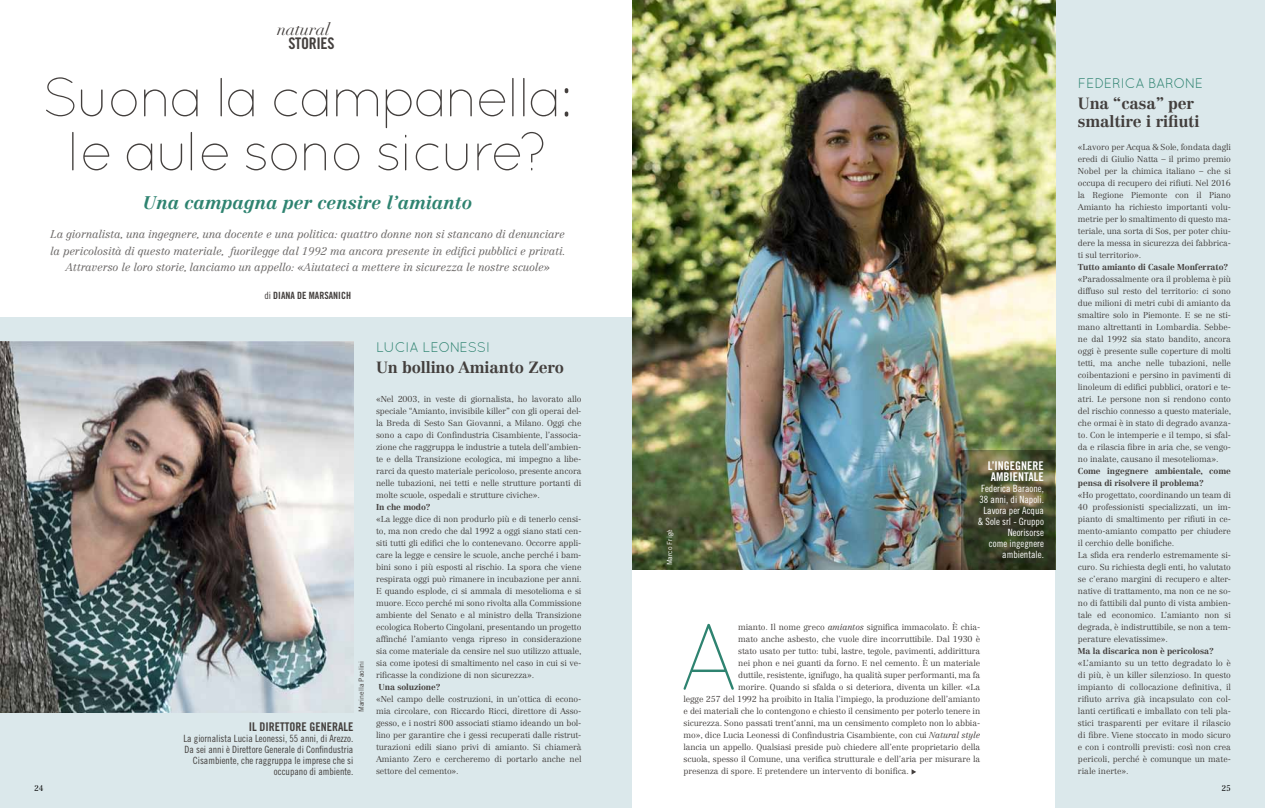
<style>
.page{position:relative;width:1265px;height:808px;background:#fff}
.page>*{position:absolute;margin:0;border:0;box-sizing:border-box;transform-origin:0 0}
.t1{font:300 94.4px "Quicksand";color:#2e8370}
.t2{font:300 55px/54px "Quicksand";letter-spacing:-.05em;color:#433f3d;text-align:center}
.t3{font:italic 700 18px "Centennial LT Std";color:#2e8370}
.t4{font:italic 17px "Didot LT Std";color:#433f3d}
.t5{font:700 16px/18px "Centennial LT Std";letter-spacing:-.01em;color:#433f3d}
.t6{font:16px "Trade Gothic LT Std Bd Cn 20";letter-spacing:-.02em;color:#433f3d}
.t7{font:14px "Quicksand";letter-spacing:-.01em;color:#2e8370}
.t8{font:12px/11px "Trade Gothic LT Std Bd Cn 20";color:#fff}
.t9{font:12px "Trade Gothic LT Std Bd Cn 20";color:#433f3d}
.t10{font:italic 300 11px/17px "Centennial LT Std";letter-spacing:-.015em;color:#6b6867;text-align:center}
.t11{font:10px/11px "Trade Gothic LT Std Cn 18";color:#433f3d;text-align:right}
.t12{font:10px/11px "Trade Gothic LT Std Cn 18";color:#fff;text-align:right}
.t13{font:10px "Trade Gothic LT Std Bd Cn 20";color:#433f3d}
.t14{font:300 8.5px/12px "Centennial LT Std";letter-spacing:-.01em;color:#433f3d;text-align:justify}
.t15{font:700 8.5px/12px "Centennial LT Std";letter-spacing:-.01em;color:#433f3d}
.t16{font:300 8px "Centennial LT Std";color:#000}
.t17{font:7px "Trade Gothic LT Std";color:#433f3d}
.t18{font:7px "Trade Gothic LT Std";color:#fff}
.s1{font-family:"Trade Gothic LT Std Cn 18"}
.s2{font-style:italic}
</style>
<div class="page">
<div style="left:0;top:318px;width:633px;height:490px;background:#dbe8eb"></div>
<div style="left:1055px;top:0;width:209px;height:808px;background:#dbe8eb"></div>
<img style="left:0;top:342px;width:353px;height:370px">
<div style="left:632px;top:562px;width:423px;height:246px;background:#fff"></div>
<svg style="left:911px;top:769px;width:5px;height:6px"></svg>
<img style="left:632px;top:0;width:423px;height:570px">
<svg style="left:961px;top:450px;width:94px;height:119px;background:#484c31"></svg>
<h3 class="t4" style="left:277px;top:19px;width:54px">natural</h3>
<h3 class="t6" style="left:288px;top:34px;width:48px">STORIES</h3>
<h2 class="t2" style="left:42px;top:70px;width:532px">Suona la campanella: le aule sono sicure?</h2>
<h3 class="t3" style="left:143px;top:191px;width:330px">Una campagna per censire l’amianto</h3>
<p class="t10" style="left:50px;top:225px;width:517px">La giornalista, una ingegnere, una docente e una politica: quattro donne non si stancano di denunciare la pericolosità di questo materiale, fuorilegge dal 1992 ma ancora presente in edifici pubblici e privati.<br>Attraverso le loro storie, lanciamo un appello: «Aiutateci a mettere in sicurezza le nostre scuole»</p>
<p class="t13" style="left:264px;top:289px;width:88px"><span class="s1">di</span> DIANA DE MARSANICH</p>
<p class="t17" style="left:357px;top:712px;width:53px;rotate:-90deg">Marinella Paolini</p>
<h3 class="t9" style="left:249px;top:719px;width:23px">IL DIRETTORE</h3>
<h3 class="t9" style="left:309px;top:719px;width:44px">GENERALE</h3>
<p class="t11" style="left:183px;top:732px;width:171px">La giornalista Lucia Leonessi, 55 anni, di Arezzo.<br>Da sei anni è Direttore Generale di Confindustria Cisambiente, che raggruppa le imprese che si occupano di ambiente.</p>
<h3 class="t7" style="left:376px;top:339px;width:112px">LUCIA LEONESSI</h3>
<h3 class="t5" style="left:376px;top:358px;width:189px">Un bollino Amianto Zero</h3>
<p class="t14" style="left:376px;top:393px;width:207px">«Nel 2003, in veste di giornalista, ho lavorato allo speciale “Amianto, invisibile killer” con gli operai del&shy;la Breda di Sesto San Giovanni, a Milano. Oggi che sono a capo di Confindustria Cisambiente, l’associa&shy;zione che raggruppa le industrie a tutela dell’ambien&shy;te e della Transizione ecologica, mi impegno a libe&shy;rarci da questo materiale pericoloso, presente ancora nelle tubazioni, nei tetti e nelle strutture portanti di molte scuole, ospedali e strutture civiche».</p>
<p class="t15" style="left:376px;top:501px;width:56px">In che modo?</p>
<p class="t14" style="left:376px;top:513px;width:207px">«La legge dice di non produrlo più e di tenerlo censi&shy;to, ma non credo che dal 1992 a oggi siano stati cen&shy;siti tutti gli edifici che lo contenevano. Occorre appli&shy;care la legge e censire le scuole, anche perché i bam&shy;bini sono i più esposti al rischio. La spora che viene respirata oggi può rimanere in incubazione per anni.<br>E quando esplode, ci si ammala di mesotelioma e si muore. Ecco perché mi sono rivolta alla Commissione ambiente del Senato e al ministro della Transizione ecologica Roberto Cingolani, presentando un progetto affinché l’amianto venga ripreso in considerazione sia come materiale da censire nel suo utilizzo attuale, sia come ipotesi di smaltimento nel caso in cui si ve&shy;rificasse la condizione di non sicurezza».</p>
<p class="t15" style="left:378px;top:681px;width:64px">Una soluzione?</p>
<p class="t14" style="left:376px;top:693px;width:207px">«Nel campo delle costruzioni, in un’ottica di econo&shy;mia circolare, con Riccardo Ricci, direttore di Asso&shy;gesso, e i nostri 800 associati stiamo ideando un bol&shy;lino per garantire che i gessi recuperati dalle ristrut&shy;turazioni edili siano privi di amianto. Si chiamerà Amianto Zero e cercheremo di portarlo anche nel settore del cemento».</p>
<p class="t18" style="left:665px;top:565px;width:37px;rotate:-90deg">Marco Frigè</p>
<h3 class="t8" style="left:987px;top:460px;width:56px">L’INGEGNERE<br>AMBIENTALE</h3>
<p class="t12" style="left:977px;top:483px;width:68px">Federica Baraone,<br>38 anni, di Napoli.<br>Lavora per Acqua &amp; Sole srl - Gruppo<br>Neorisorse<br>come ingegnere ambientale.</p>
<h1 class="t1" style="left:678px;top:603px;width:62px">A</h1>
<p class="t14" style="left:738px;top:621px;width:243px">mianto. Il nome greco <span class="s2">amiantos</span> significa immacolato. È chia-</p>
<p class="t14" style="left:738px;top:633px;width:243px">mato anche asbesto, che vuole dire incorruttibile. Dal 1930 è</p>
<p class="t14" style="left:738px;top:645px;width:243px">stato usato per tutto: tubi, lastre, tegole, pavimenti, addirittura</p>
<p class="t14" style="left:738px;top:657px;width:243px">nei phon e nei guanti da forno. E nel cemento. È un materiale</p>
<p class="t14" style="left:738px;top:669px;width:243px">duttile, resistente, ignifugo, ha qualità super performanti, ma fa</p>
<p class="t14" style="left:738px;top:681px;width:243px">morire. Quando si sfalda o si deteriora, diventa un killer. «La</p>
<p class="t14" style="left:683px;top:693px;width:298px">legge 257 del 1992 ha proibito in Italia l’impiego, la produzione dell’amianto</p>
<p class="t14" style="left:683px;top:705px;width:298px">e dei materiali che lo contengono e chiesto il censimento per poterlo tenere in</p>
<p class="t14" style="left:683px;top:717px;width:298px">sicurezza. Sono passati trent’anni, ma un censimento completo non lo abbia-</p>
<p class="t14" style="left:683px;top:729px;width:298px">mo», dice Lucia Leonessi di Confindustria Cisambiente, con cui <span class="s2">Natural style</span></p>
<p class="t14" style="left:683px;top:741px;width:298px">lancia un appello. Qualsiasi preside può chiedere all’ente proprietario della</p>
<p class="t14" style="left:683px;top:753px;width:298px">scuola, spesso il Comune, una verifica strutturale e dell’aria per misurare la</p>
<p class="t14" style="left:683px;top:765px;width:227px">presenza di spore. E pretendere un intervento di bonifica.</p>
<h3 class="t7" style="left:1077px;top:75px;width:106px">FEDERICA BARONE</h3>
<h3 class="t5" style="left:1077px;top:94px;width:123px">Una “casa” per smaltire i rifiuti</h3>
<p class="t14" style="left:1077px;top:141px;width:154px">«Lavoro per Acqua &amp; Sole, fondata dagli eredi di Giulio Natta – il primo premio Nobel per la chimica italiano – che si occupa di recupero dei rifiuti. Nel 2016 la Regione Piemonte con il Piano Amianto ha richiesto importanti volu&shy;metrie per lo smaltimento di questo ma&shy;teriale, una sorta di Sos, per poter chiu&shy;dere la messa in sicurezza dei fabbrica&shy;ti sul territorio».</p>
<p class="t15" style="left:1077px;top:261px;width:152px">Tutto amianto di Casale Monferrato?</p>
<p class="t14" style="left:1077px;top:273px;width:155px">«Paradossalmente ora il problema è più diffuso sul resto del territorio: ci sono due milioni di metri cubi di amianto da smaltire solo in Piemonte. E se ne sti&shy;mano altrettanti in Lombardia. Sebbe&shy;ne dal 1992 sia stato bandito, ancora oggi è presente sulle coperture di molti tetti, ma anche nelle tubazioni, nelle coibentazioni e persino in pavimenti di linoleum di edifici pubblici, oratori e te&shy;atri. Le persone non si rendono conto del rischio connesso a questo materiale, che ormai è in stato di degrado avanza&shy;to. Con le intemperie e il tempo, si sfal&shy;da e rilascia fibre in aria che, se vengo&shy;no inalate, causano il mesotelioma».</p>
<p class="t15" style="left:1077px;top:465px;width:154px">Come ingegnere ambientale, come pensa di risolvere il problema?</p>
<p class="t14" style="left:1077px;top:489px;width:154px;text-align:left">«Ho progettato, coordinando un team di 40 professionisti specializzati, un im&shy;pianto di smaltimento per rifiuti in ce&shy;mento-amianto compatto per chiudere il cerchio delle bonifiche.<br>La sfida era renderlo estremamente si&shy;curo. Su richiesta degli enti, ho valutato se c’erano margini di recupero e alter&shy;native di trattamento, ma non ce ne so&shy;no di fattibili dal punto di vista ambien&shy;tale ed economico. L’amianto non si degrada, è indistruttibile, se non a tem&shy;perature elevatissime».</p>
<p class="t15" style="left:1077px;top:645px;width:137px">Ma la discarica non è pericolosa?</p>
<p class="t14" style="left:1077px;top:657px;width:154px">«L’amianto su un tetto degradato lo è di più, è un killer silenzioso. In questo impianto di collocazione definitiva, il rifiuto arriva già incapsulato con col&shy;lanti certificati e imballato con teli pla&shy;stici trasparenti per evitare il rilascio di fibre. Viene stoccato in modo sicuro e con i controlli previsti: così non crea pericoli, perché è comunque un mate&shy;riale inerte».</p>
<p class="t16" style="left:34px;top:783px;width:11px">24</p>
<p class="t16" style="left:1221px;top:783px;width:11px">25</p>
</div>
